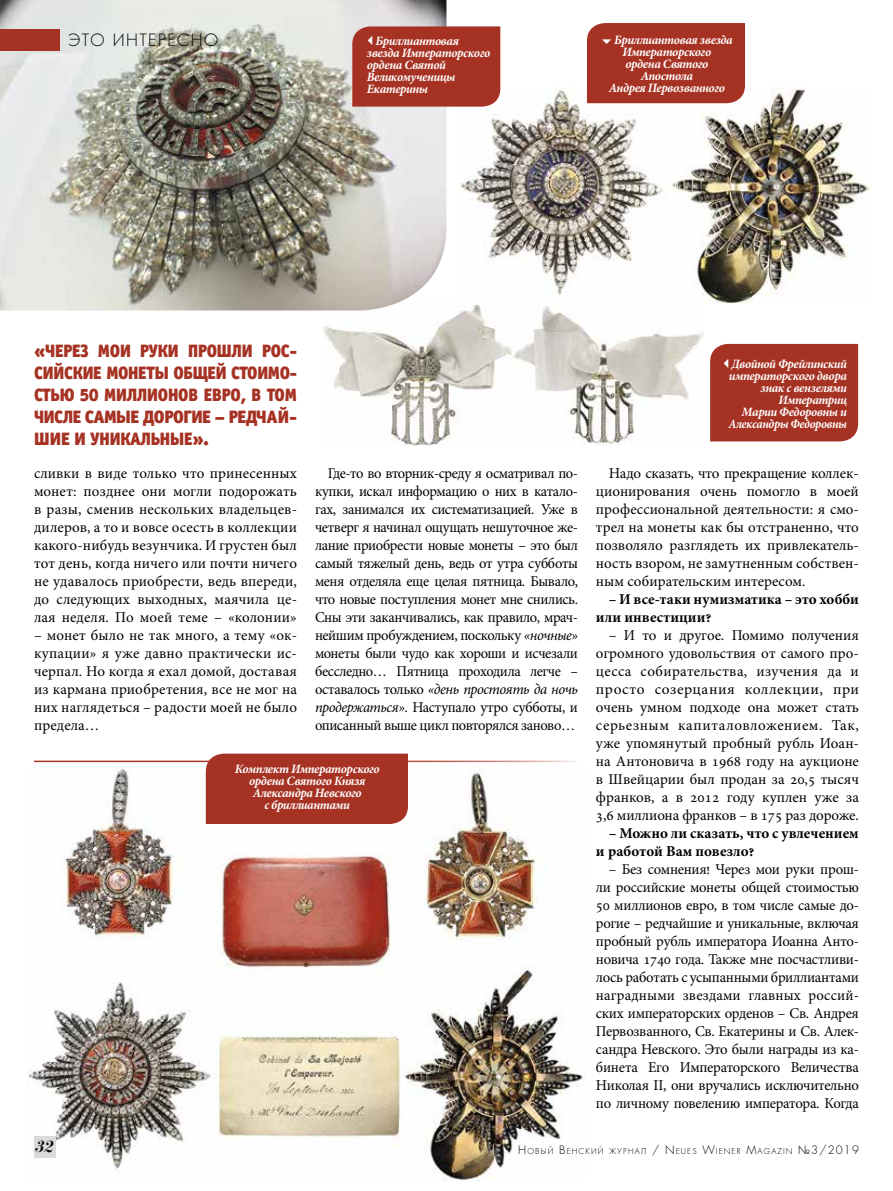
<style>
.page{position:relative;width:893px;height:1191px;background:#fff}
.page>*{position:absolute;margin:0;border:0;box-sizing:border-box;transform-origin:0 0}
.t1{font:18px/21.8px "Officina Sans Black C";letter-spacing:-.025em;color:#a63223;text-align:justify;scale:.92 1}
.t2{font:16.5px "Favorit Light C";letter-spacing:.09em;color:#000}
.t3{font:italic 16.5px "Paragon Nord C";color:#000}
.t4{font:15px/18px "Minion Pro";color:#000;text-align:justify}
.t5{font:700 15px/18px "Minion Pro";color:#000}
.t6{font:italic 700 12.75px/12px "Minion Pro";letter-spacing:-.03em;color:#fff}
.t7{font:7.8px "Favorit Light C";letter-spacing:.145em;color:#000}
.s1{font-style:italic}
.s2{font-size:11.25px}
</style>
<div class="page">
<hr style="left:34px;top:760px;width:544px;height:2px;background:#a63223">
<img style="left:323px;top:305px;width:380px;height:140px">
<img style="left:459px;top:88px;width:411px;height:215px">
<img style="left:0;top:0;width:446px;height:310px">
<div style="left:0;top:29px;width:60px;height:22px;background:#a63223"></div>
<img style="left:27px;top:767px;width:556px;height:414px">
<div style="left:206px;top:753px;width:202px;height:71px;background:#a63223"></div>
<div style="left:34px;top:1136px;width:21px;height:22px;background:#dadada"></div>
<div style="left:352px;top:26px;width:148px;height:81px;background:#a63223"></div>
<div style="left:587px;top:23px;width:158px;height:80px;background:#a63223"></div>
<div style="left:710px;top:344px;width:148px;height:97px;background:#a63223"></div>
<p class="t2" style="left:68px;top:29px;width:152px">ЭТО ИНТЕРЕСНО</p>
<p class="t6" style="left:367px;top:35px;width:125px;text-indent:9px">Бриллиантовая звезда Императорского ордена Святой<br>Великомученицы<br>Екатерины</p>
<p class="t6" style="left:614px;top:34px;width:120px">Бриллиантовая звезда</p>
<p class="t6" style="left:623px;top:46px;width:90px">Императорского</p>
<p class="t6" style="left:625px;top:58px;width:84px">ордена Святого</p>
<p class="t6" style="left:641px;top:70px;width:54px">Апостола</p>
<p class="t6" style="left:609px;top:82px;width:117px">Андрея Первозванного</p>
<p class="t1" style="left:34px;top:340px;width:287px">«ЧЕРЕЗ МОИ РУКИ ПРОШЛИ РОС-СИЙСКИЕ МОНЕТЫ ОБЩЕЙ СТОИМО-СТЬЮ 50 МИЛЛИОНОВ ЕВРО, В ТОМ ЧИСЛЕ САМЫЕ ДОРОГИЕ – РЕДЧАЙ-ШИЕ И УНИКАЛЬНЫЕ».</p>
<p class="t6" style="left:728px;top:358px;width:120px;text-align:right">Двойной Фрейлинский императорского двора знак с вензелями<br>Императриц<br>Марии Федоровны и<br>Александры Федоровны</p>
<p class="t4" style="left:315px;top:464px;width:264px;text-indent:13px">Где-то во вторник-среду я осматривал по&shy;купки, искал информацию о них в катало&shy;гах, занимался их систематизацией. Уже в четверг я начинал ощущать нешуточное же&shy;лание приобрести новые монеты – это был самый тяжелый день, ведь от утра субботы меня отделяла еще целая пятница. Бывало, что новые поступления монет мне снились.<br>Сны эти заканчивались, как правило, мрач&shy;нейшим пробуждением, поскольку <span class="s1">«ночные» </span>монеты были чудо как хороши и исчезали бесследно… Пятница проходила легче – оставалось только <span class="s1">«день простоять да ночь продержаться»</span>. Наступало утро субботы, и описанный выше цикл повторялся заново…</p>
<p class="t4" style="left:596px;top:464px;width:264px;text-indent:13px">Надо сказать, что прекращение коллек&shy;ционирования очень помогло в моей профессиональной деятельности: я смо&shy;трел на монеты как бы отстраненно, что позволяло разглядеть их привлекатель&shy;ность взором, не замутненным собствен&shy;ным собирательским интересом.</p>
<p class="t4" style="left:34px;top:464px;width:264px">сливки в виде только что принесенных монет: позднее они могли подорожать в разы, сменив нескольких владельцев&shy;дилеров, а то и вовсе осесть в коллекции какого-нибудь везунчика. И грустен был тот день, когда ничего или почти ничего не удавалось приобрести, ведь впереди, до следующих выходных, маячила це&shy;лая неделя. По моей теме – «колонии»</p>
<p class="t4" style="left:34px;top:626px;width:264px">– монет было не так много, а тему «ок&shy;купации» я уже давно практически ис&shy;черпал. Но когда я ехал домой, доставая из кармана приобретения, все не мог на них наглядеться – радости моей не было предела…</p>
<p class="t5" style="left:596px;top:590px;width:264px;text-indent:13px">– И все-таки нумизматика – это хобби или инвестиции?</p>
<p class="t4" style="left:596px;top:626px;width:264px;text-indent:13px">– И то и другое. Помимо получения огромного удовольствия от самого про&shy;цесса собирательства, изучения да и просто созерцания коллекции, при очень умном подходе она может стать серьезным капиталовложением. Так, уже упомянутый пробный рубль Иоан&shy;на Антоновича в 1968 году на аукционе в Швейцарии был продан за 20,5 тысяч франков, а в 2012 году куплен уже за 3,6 миллиона франков – в 175 раз дороже.</p>
<p class="t5" style="left:596px;top:824px;width:264px;text-indent:13px">– Можно ли сказать, что с увлечением и работой Вам повезло?</p>
<p class="t4" style="left:596px;top:860px;width:264px;text-indent:13px">– Без сомнения! Через мои руки прош&shy;ли российские монеты общей стоимостью 50 миллионов евро, в том числе самые до&shy;рогие – редчайшие и уникальные, включая пробный рубль императора Иоанна Анто&shy;новича 1740 года. Также мне посчастливи&shy;лось работать с усыпанными бриллиантами наградными звездами главных россий&shy;ских императорских орденов – Св. Андрея Первозванного, Св. Екатерины и Св. Алек&shy;сандра Невского. Это были награды из ка&shy;бинета Его Императорского Величества Николая II, они вручались исключительно по личному повелению императора. Когда</p>
<p class="t6" style="left:235px;top:762px;width:146px;text-align:center">Комплект Императорского ордена Святого Князя<br>Александра Невского<br>с бриллиантами</p>
<p class="t3" style="left:35px;top:1137px;width:19px">32</p>
<p class="t7" style="left:518px;top:1145px;width:342px"><span class="s2">Н</span>ОВЫЙ <span class="s2">В</span>ЕНСКИЙ ЖУРНАЛ <span class="s2">/</span> <span class="s2">N</span>EUES <span class="s2">W</span>IEN ER <span class="s2">M</span>AGAZIN <span class="s2">№3/2019</span></p>
</div>
